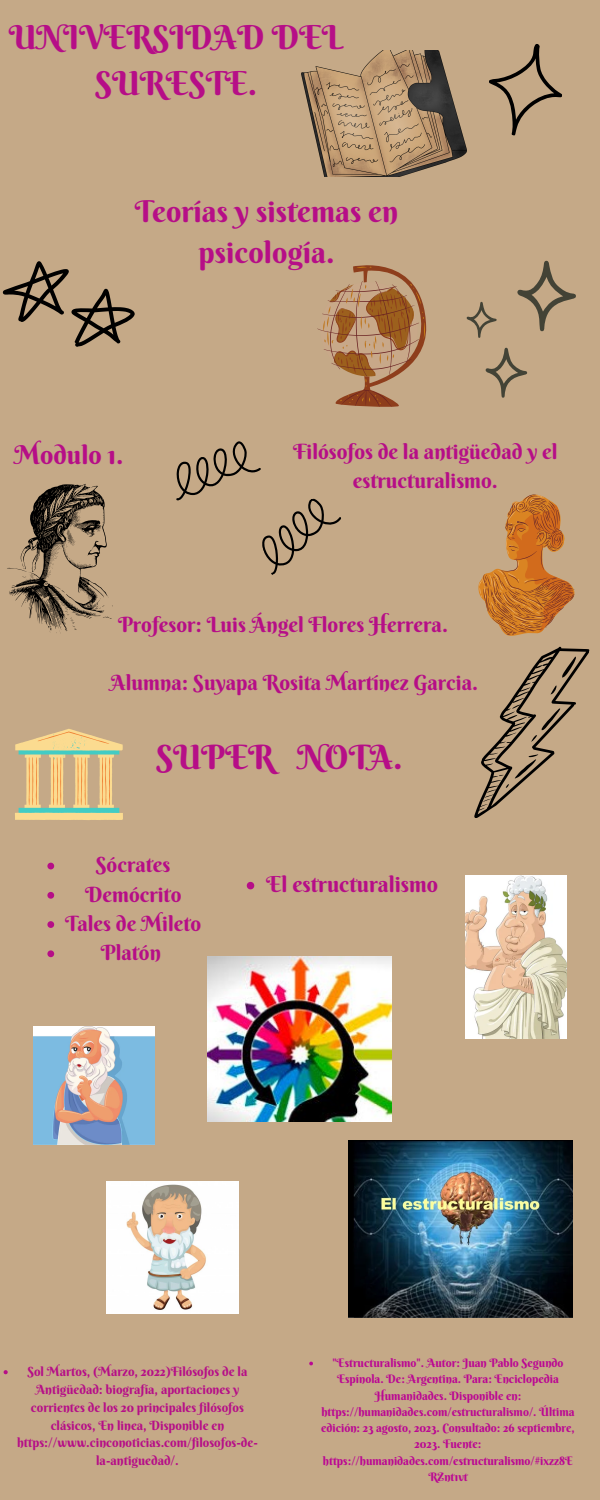
<style>
.page{position:relative;width:600px;height:1500px;background:#c5a987}
.page>*{position:absolute;margin:0;border:0;box-sizing:border-box;transform-origin:0 0}
.t1{font:33.5px "Berkshire Swash";color:#b60e87}
.t2{font:33px/45.8px "Berkshire Swash";color:#b60e87;text-align:center}
.t3{font:30px/41.2px "Berkshire Swash";color:#b60e87;text-align:center}
.t4{font:26px "Berkshire Swash";color:#b60e87}
.t5{font:22px "Berkshire Swash";color:#b60e87}
.t6{font:21px/29.2px "Berkshire Swash";color:#b60e87;text-align:center}
.t7{font:12.8px/17.8px "Berkshire Swash";color:#b60e87;text-align:center}
.t8{font:11.7px/16.3px "Berkshire Swash";color:#bb0793;text-align:center}
</style>
<div class="page">
<img style="left:33px;top:1026px;width:122px;height:118px">
<img style="left:107px;top:1182px;width:132px;height:132px">
<img style="left:465px;top:875px;width:101px;height:164px">
<img style="left:348px;top:1141px;width:225px;height:177px">
<img style="left:208px;top:957px;width:184px;height:164px">
<svg style="left:489px;top:44px;width:73px;height:92px"></svg>
<svg style="left:3px;top:261px;width:132px;height:86px"></svg>
<svg style="left:517px;top:261px;width:59px;height:70px"></svg>
<svg style="left:486px;top:348px;width:41px;height:50px"></svg>
<svg style="left:467px;top:302px;width:30px;height:36px"></svg>
<svg style="left:176px;top:441px;width:165px;height:134px"></svg>
<svg style="left:15px;top:729px;width:108px;height:91px"></svg>
<svg style="left:7px;top:484px;width:106px;height:149px"></svg>
<svg style="left:474px;top:495px;width:116px;height:323px"></svg>
<svg style="left:317px;top:265px;width:109px;height:142px"></svg>
<img style="left:302px;top:50px;width:165px;height:126px">
<svg style="left:47px;top:863px;width:7px;height:6px"></svg>
<svg style="left:47px;top:892px;width:7px;height:7px"></svg>
<svg style="left:47px;top:921px;width:7px;height:7px"></svg>
<svg style="left:47px;top:950px;width:7px;height:7px"></svg>
<svg style="left:247px;top:882px;width:7px;height:7px"></svg>
<svg style="left:4px;top:1370px;width:4px;height:4px"></svg>
<svg style="left:309px;top:1362px;width:4px;height:3px"></svg>
<p class="t2" style="left:9px;top:14px;width:336px">UNIVERSIDAD DEL<br>SURESTE.</p>
<p class="t3" style="left:135px;top:190px;width:265px">Teorías y sistemas en psicología.</p>
<p class="t4" style="left:14px;top:438px;width:111px">Modulo 1.</p>
<p class="t6" style="left:293px;top:437px;width:266px">Filósofos de la antigüedad y el estructuralismo.</p>
<p class="t6" style="left:118px;top:610px;width:332px">Profesor: Luis Ángel Flores Herrera.</p>
<p class="t6" style="left:110px;top:667px;width:370px">Alumna: Suyapa Rosita Martínez Garcia.</p>
<p class="t1" style="left:156px;top:736px;width:248px">SUPER NOTA.</p>
<p class="t6" style="left:96px;top:850px;width:76px">Sócrates</p>
<p class="t6" style="left:85px;top:880px;width:98px">Demócrito</p>
<p class="t6" style="left:65px;top:909px;width:138px">Tales de Mileto</p>
<p class="t6" style="left:101px;top:938px;width:62px">Platón</p>
<p class="t5" style="left:266px;top:871px;width:174px">El estructuralismo</p>
<p class="t7" style="left:17px;top:1363px;width:242px">Sol Martos, (Marzo, 2022)Filósofos de la Antigüedad: biografía, aportaciones y corrientes de los 20 principales filósofos clásicos, En linea, Disponible en https://www.cinconoticias.com/filosofos-de&shy;la-antiguedad/.</p>
<p class="t8" style="left:321px;top:1355px;width:255px">"Estructuralismo". Autor: Juan Pablo Segundo Espínola. De: Argentina. Para: Enciclopedia Humanidades. Disponible en: https://humanidades.com/estructuralismo/. Última edición: 23 agosto, 2023. Consultado: 26 septiembre, 2023. Fuente: https://humanidades.com/estructuralismo/#ixzz8E RZnt1vt</p>
</div>
